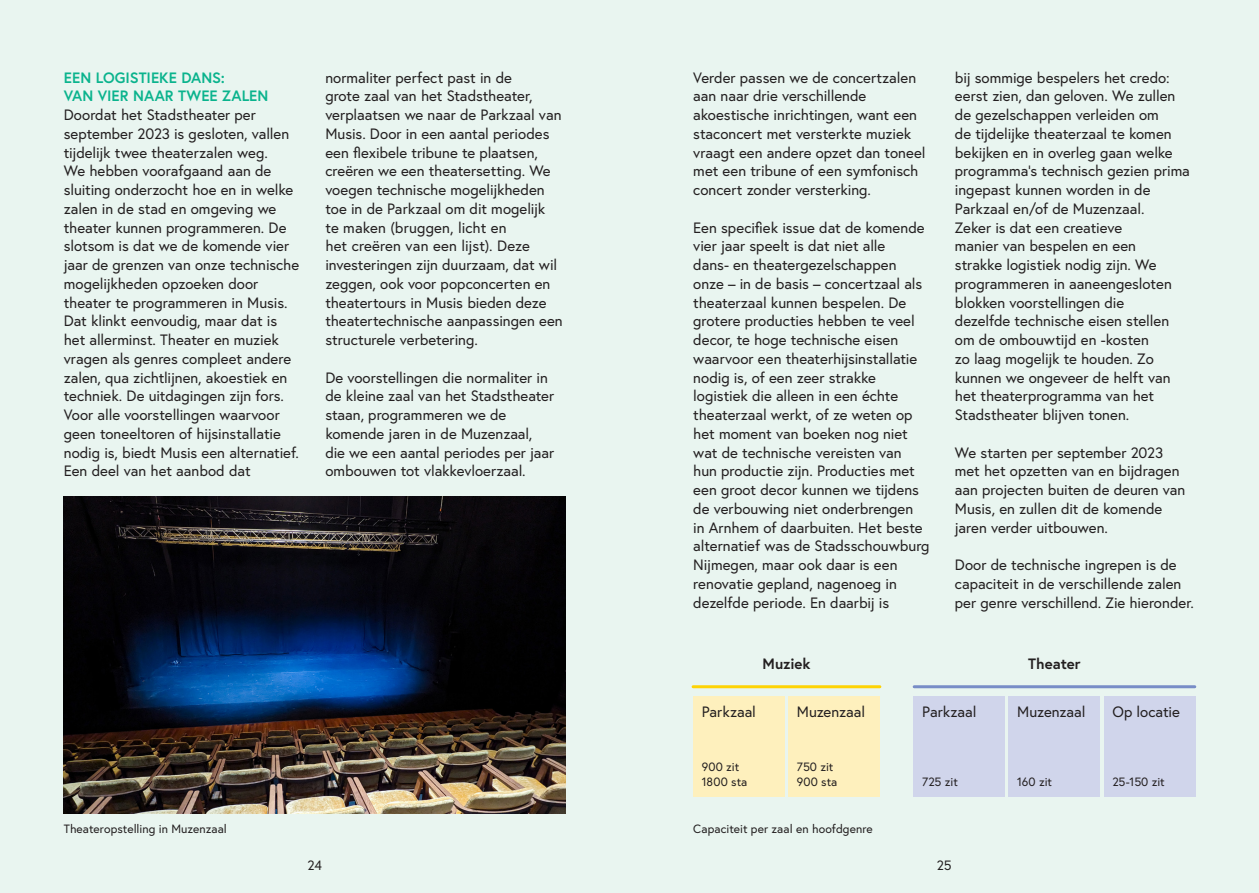
<style>
.page{position:relative;width:1259px;height:893px;background:#e9f5f0}
.page>*{position:absolute;margin:0;border:0;box-sizing:border-box;transform-origin:0 0}
.Leestekst{font:15px/18.8px "Europa";letter-spacing:-.005em;color:#231f20}
.Leestekst-2{font:700 15px/18.8px "Europa";color:#0ab38d}
.Leestekst-3{font:700 15px "Europa";letter-spacing:-.005em;color:#231f20}
.t1{font:13.5px "Europa";color:#231f20}
.Leestekst-4{font:12px "Europa";letter-spacing:.005em;color:#231f20}
</style>
<div class="page">
<img style="left:64px;top:496px;width:502px;height:318px">
<div style="left:913px;top:696px;width:92px;height:101px;background:#d0d5eb"></div>
<div style="left:693px;top:696px;width:91px;height:101px;background:#fef0bd"></div>
<div style="left:1008px;top:696px;width:92px;height:101px;background:#d0d5eb"></div>
<div style="left:788px;top:696px;width:91px;height:101px;background:#fef0bd"></div>
<div style="left:1103px;top:696px;width:92px;height:101px;background:#d0d5eb"></div>
<hr style="left:693px;top:685px;width:187px;height:3px;background:#fed304">
<hr style="left:914px;top:685px;width:280px;height:3px;background:#788dc7">
<p class="Leestekst-2" style="left:64px;top:67px;width:206px">EEN LOGISTIEKE DANS:<br>VAN VIER NAAR TWEE ZALEN</p>
<p class="Leestekst" style="left:64px;top:105px;width:237px">Doordat het Stadstheater per september 2023 is gesloten, vallen tijdelijk twee theaterzalen weg.<br>We hebben voorafgaand aan de sluiting onderzocht hoe en in welke zalen in de stad en omgeving we theater kunnen programmeren. De slotsom is dat we de komende vier jaar de grenzen van onze technische mogelijkheden opzoeken door theater te programmeren in Musis.<br>Dat klinkt eenvoudig, maar dat is het allerminst. Theater en muziek vragen als genres compleet andere zalen, qua zichtlijnen, akoestiek en techniek. De uitdagingen zijn fors.<br>Voor alle voorstellingen waarvoor geen toneeltoren of hijsinstallatie nodig is, biedt Musis een alternatief.<br>Een deel van het aanbod dat</p>
<p class="Leestekst" style="left:325px;top:68px;width:238px">normaliter perfect past in de<br>grote zaal van het Stadstheater, verplaatsen we naar de Parkzaal van Musis. Door in een aantal periodes een flexibele tribune te plaatsen, creëren we een theatersetting. We voegen technische mogelijkheden toe in de Parkzaal om dit mogelijk</p>
<p class="Leestekst" style="left:325px;top:218px;width:239px">te maken (bruggen, licht en<br>het creëren van een lijst). Deze investeringen zijn duurzaam, dat wil zeggen, ook voor popconcerten en theatertours in Musis bieden deze theatertechnische aanpassingen een structurele verbetering.</p>
<p class="Leestekst" style="left:325px;top:368px;width:230px">De voorstellingen die normaliter in de kleine zaal van het Stadstheater staan, programmeren we de komende jaren in de Muzenzaal, die we een aantal periodes per jaar ombouwen tot vlakkevloerzaal.</p>
<p class="Leestekst" style="left:693px;top:68px;width:234px">Verder passen we de concertzalen aan naar drie verschillende akoestische inrichtingen, want een staconcert met versterkte muziek vraagt een andere opzet dan toneel met een tribune of een symfonisch concert zonder versterking.</p>
<p class="Leestekst" style="left:693px;top:218px;width:238px">Een specifiek issue dat de komende vier jaar speelt is dat niet alle<br>dans- en theatergezelschappen onze – in de basis – concertzaal als theaterzaal kunnen bespelen. De grotere producties hebben te veel decor, te hoge technische eisen waarvoor een theaterhijsinstallatie nodig is, of een zeer strakke logistiek die alleen in een échte theaterzaal werkt, of ze weten op het moment van boeken nog niet wat de technische vereisten van<br>hun productie zijn. Producties met een groot decor kunnen we tijdens de verbouwing niet onderbrengen<br>in Arnhem of daarbuiten. Het beste alternatief was de Stadsschouwburg<br>Nijmegen, maar ook daar is een renovatie gepland, nagenoeg in dezelfde periode. En daarbij is</p>
<p class="Leestekst" style="left:955px;top:68px;width:237px">bij sommige bespelers het credo: eerst zien, dan geloven. We zullen de gezelschappen verleiden om<br>de tijdelijke theaterzaal te komen bekijken en in overleg gaan welke programma’s technisch gezien prima ingepast kunnen worden in de<br>Parkzaal en/of de Muzenzaal.</p>
<p class="Leestekst" style="left:955px;top:218px;width:218px">Zeker is dat een creatieve<br>manier van bespelen en een strakke logistiek nodig zijn. We programmeren in aaneengesloten blokken voorstellingen die dezelfde technische eisen stellen om de ombouwtijd en -kosten<br>zo laag mogelijk te houden. Zo kunnen we ongeveer de helft van het theaterprogramma van het<br>Stadstheater blijven tonen.</p>
<p class="Leestekst" style="left:955px;top:443px;width:232px">We starten per september 2023 met het opzetten van en bijdragen aan projecten buiten de deuren van<br>Musis, en zullen dit de komende jaren verder uitbouwen.</p>
<p class="Leestekst" style="left:955px;top:555px;width:241px">Door de technische ingrepen is de capaciteit in de verschillende zalen per genre verschillend. Zie hieronder.</p>
<p class="Leestekst-4" style="left:64px;top:821px;width:165px">Theateropstelling in Muzenzaal</p>
<p class="Leestekst" style="left:702px;top:702px;width:56px">Parkzaal</p>
<p class="Leestekst-3" style="left:762px;top:654px;width:49px">Muziek</p>
<p class="Leestekst-3" style="left:1028px;top:654px;width:54px">Theater</p>
<p class="Leestekst" style="left:922px;top:702px;width:56px">Parkzaal</p>
<p class="Leestekst" style="left:797px;top:702px;width:70px">Muzenzaal</p>
<p class="Leestekst" style="left:1017px;top:702px;width:70px">Muzenzaal</p>
<p class="Leestekst-4" style="left:702px;top:759px;width:39px">900 zit</p>
<p class="Leestekst-4" style="left:702px;top:774px;width:47px">1800 sta</p>
<p class="Leestekst-4" style="left:797px;top:759px;width:38px">750 zit</p>
<p class="Leestekst-4" style="left:797px;top:774px;width:42px">900 sta</p>
<p class="Leestekst-4" style="left:922px;top:774px;width:37px">725 zit</p>
<p class="Leestekst-4" style="left:1017px;top:774px;width:36px">160 zit</p>
<p class="Leestekst-4" style="left:693px;top:821px;width:181px">Capaciteit per zaal en hoofdgenre</p>
<p class="t1" style="left:307px;top:857px;width:16px">24</p>
<p class="t1" style="left:937px;top:857px;width:16px">25</p>
<p class="Leestekst" style="left:1112px;top:702px;width:69px">Op locatie</p>
<p class="Leestekst-4" style="left:1112px;top:774px;width:54px">25-150 zit</p>
</div>
